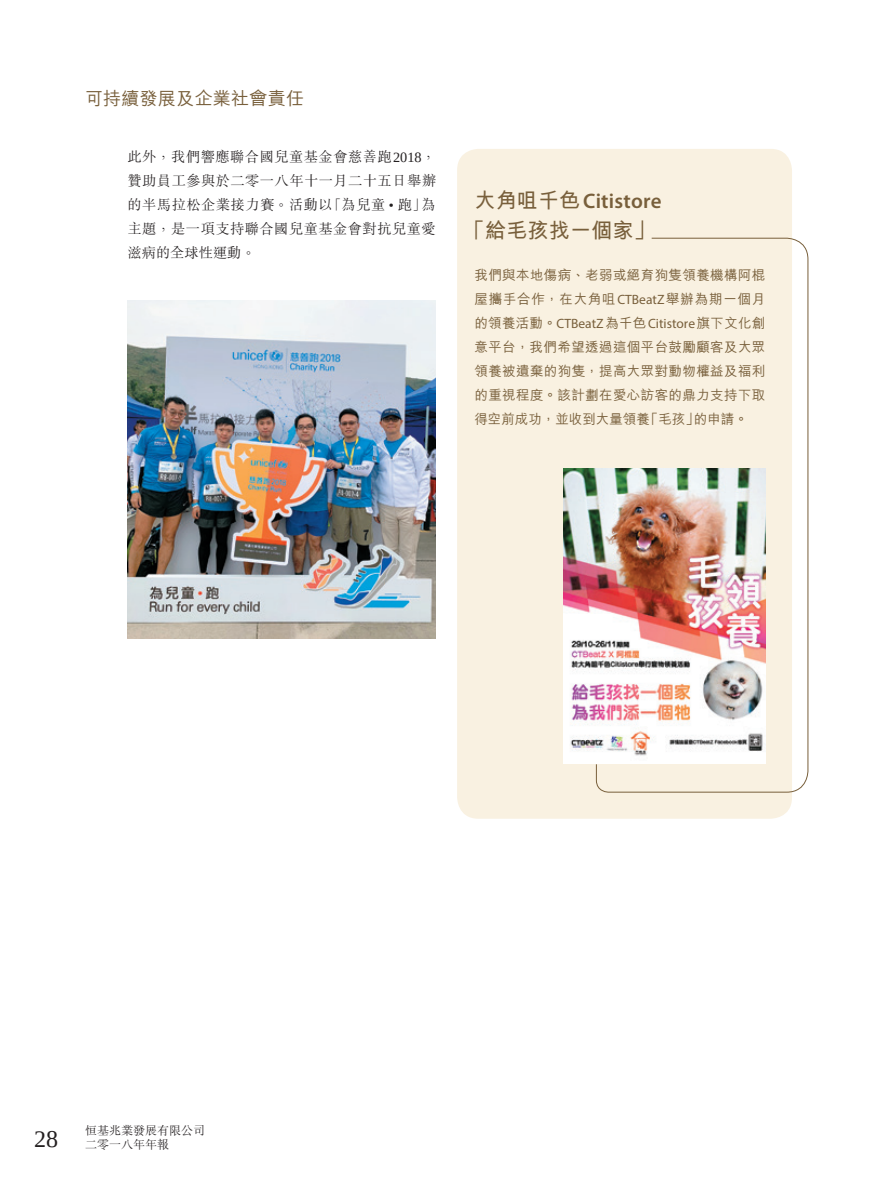
<style>
.page{position:relative;width:893px;height:1191px;background:#fff}
.page>*{position:absolute;margin:0;border:0;box-sizing:border-box;transform-origin:0 0}
.t1{font:24px "Liberation Serif";color:#231f20}
.t2{font:600 21px "Myriad Pro";letter-spacing:.01em;color:#785f3b}
.t3{font:700 21px "M Hei HK";letter-spacing:.01em;color:#785f3b}
.t4{font:500 18px "M Hei HK";letter-spacing:.015em;color:#785f3b}
.t5{font:300 14.25px/24px "M Sung HK";letter-spacing:.035em;color:#231f20;text-align:justify}
.t6{font:500 13.5px/24px "M Hei HK";letter-spacing:.03em;color:#785f3b}
.t7{font:13.5px "Myriad Pro";color:#785f3b}
.t8{font:300 12px/14.2px "M Sung HK";color:#231f20}
.s1{font-family:"Liberation Serif";font-weight:400}
.s2{font-family:"M Hei HK";font-weight:700}
.s3{font-family:"Myriad Pro";font-weight:400}
.s4{font-family:"M Hei HK";font-weight:500}
</style>
<div class="page">
<div style="left:457px;top:149px;width:335px;height:669px;background:#f9f1e1;border-radius:21px"></div>
<svg style="left:596px;top:237px;width:213px;height:556px"></svg>
<img style="left:563px;top:469px;width:202px;height:294px">
<img style="left:128px;top:301px;width:308px;height:337px">
<h3 class="t4" style="left:85px;top:85px;width:220px">可持續發展及企業社會責任</h3>
<p class="t5" style="left:128px;top:143px;width:310px">此外，我們響應聯合國兒童基金會慈善跑<span class="s1">2018</span>，贊助員工參與於二零一八年十一月二十五日舉辦的半馬拉松企業接力賽。活動以「為兒童 <span class="s1">•</span> 跑」為主題，是一項支持聯合國兒童基金會對抗兒童愛滋病的全球性運動。</p>
<h2 class="t2" style="left:474px;top:187px;width:189px"><span class="s2">大角咀千色</span>Citistore</h2>
<h2 class="t3" style="left:464px;top:215px;width:192px">「給毛孩找一個家」</h2>
<p class="t6" style="left:474px;top:262px;width:292px">我們與本地傷病、老弱或絕育狗隻領養機構阿棍屋攜手合作，在大角咀<span class="s3">CTBeatZ</span>舉辦為期一個月</p>
<p class="t7" style="left:474px;top:315px;width:292px"><span class="s4">的領養活動。</span>CTBeatZ<span class="s4">為千色</span>Citistore<span class="s4">旗下文化創</span></p>
<p class="t6" style="left:474px;top:334px;width:292px;text-align:justify">意平台，我們希望透過這個平台鼓勵顧客及大眾領養被遺棄的狗隻，提高大眾對動物權益及福利的重視程度。該計劃在愛心訪客的鼎力支持下取得空前成功，並收到大量領養「毛孩」的申請。</p>
<h1 class="t1" style="left:34px;top:1123px;width:26px">28</h1>
<p class="t8" style="left:85px;top:1122px;width:122px">恒基兆業發展有限公司二零一八年年報</p>
</div>
